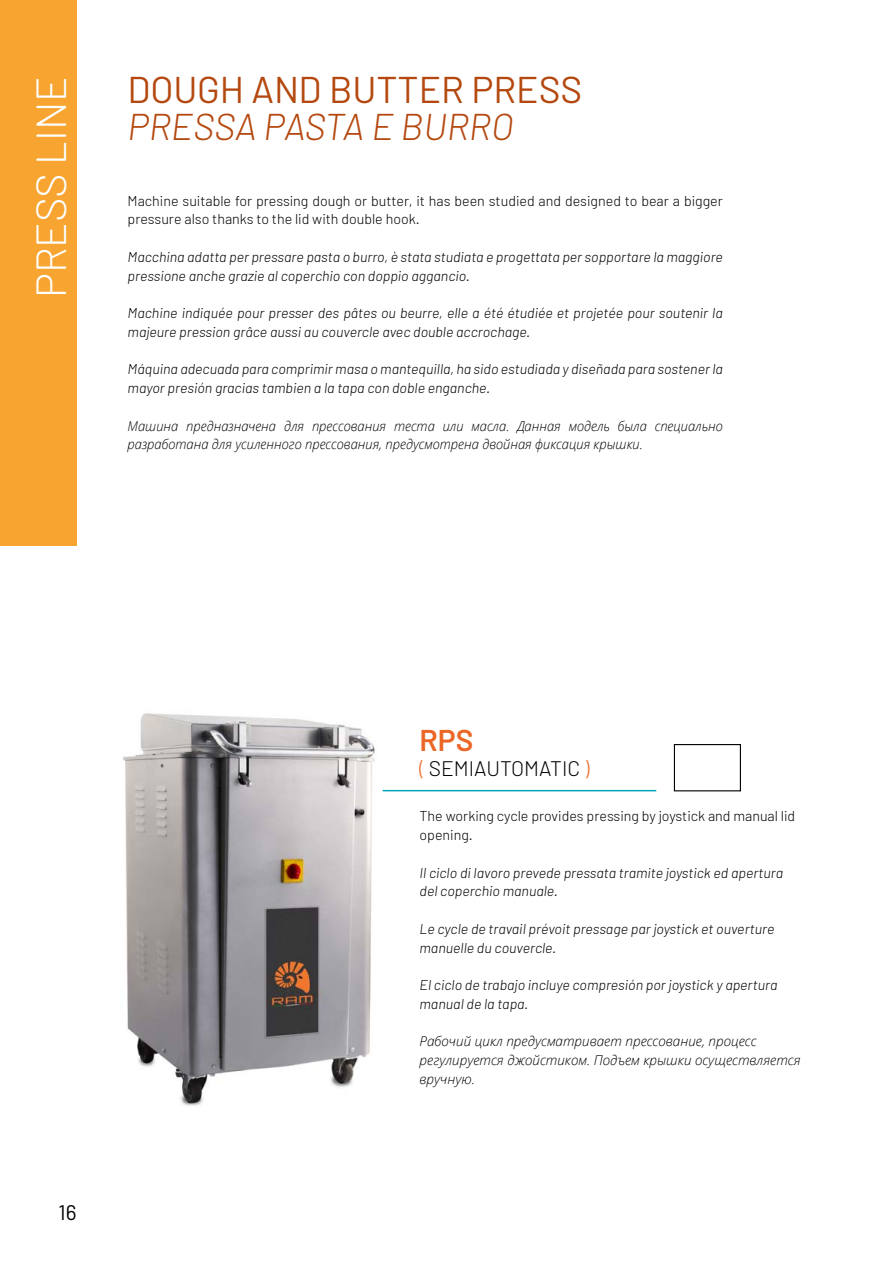
<style>
.page{position:relative;width:893px;height:1263px;background:#fff}
.page>*{position:absolute;margin:0;border:0;box-sizing:border-box;transform-origin:0 0}
.t1{font:300 42px "Barlow";color:#fff}
.t2{font:37.2px "Barlow";color:#b4480f}
.t3{font:italic 300 37.2px "Barlow";color:#b4480f}
.t4{font:600 30px "Barlow";color:#ec6725}
.t5{font:300 21px "Barlow";color:#000}
.t6{font:21px "Barlow";color:#000}
.t7{font:italic 300 14.25px/18.8px "Barlow";color:#000}
.t8{font:300 14.25px/18.8px "Barlow";color:#000}
.t9{font:italic 300 13.5px/18.8px "Open Sans";color:#000;scale:.96 1}
.t10{font:italic 300 13.5px/18.8px "Open Sans";color:#000}
.s1{color:#ec6725}
</style>
<div class="page">
<div style="left:674px;top:744px;width:67px;height:47px;border:1px solid #000"></div>
<img style="left:123px;top:713px;width:260px;height:393px">
<hr style="left:383px;top:790px;width:273px;height:1px;background:#00a5be">
<div style="left:0;top:0;width:77px;height:545px;background:#f7a430"></div>
<h1 class="t1" style="left:25px;top:298px;width:223px;rotate:-90deg">PRESS LINE</h1>
<h2 class="t2" style="left:128px;top:67px;width:456px">DOUGH AND BUTTER PRESS</h2>
<h2 class="t3" style="left:128px;top:104px;width:387px">PRESSA PASTA E BURRO</h2>
<p class="t8" style="left:128px;top:191px;width:597px">Machine suitable for pressing dough or butter, it has been studied and designed to bear a bigger pressure also thanks to the lid with double hook.</p>
<p class="t7" style="left:128px;top:247px;width:597px">Macchina adatta per pressare pasta o burro, è stata studiata e progettata per sopportare la maggiore pressione anche grazie al coperchio con doppio aggancio.</p>
<p class="t7" style="left:128px;top:303px;width:597px">Machine indiquée pour presser des pâtes ou beurre, elle a été étudiée et projetée pour soutenir la majeure pression grâce aussi au couvercle avec double accrochage.</p>
<p class="t7" style="left:128px;top:359px;width:597px">Máquina adecuada para comprimir masa o mantequilla, ha sido estudiada y diseñada para sostener la mayor presión gracias tambien a la tapa con doble enganche.</p>
<p class="t9" style="left:128px;top:416px;width:622px">Машина предназначена для прессования теста или масла. Данная модель была специально разработана для усиленного прессования, предусмотрена двойная фиксация крышки.</p>
<h3 class="t6" style="left:58px;top:1199px;width:20px">16</h3>
<h3 class="t4" style="left:420px;top:721px;width:55px">RPS</h3>
<h3 class="t5" style="left:420px;top:755px;width:171px"><span class="s1">(</span> SEMIAUTOMATIC <span class="s1">)</span></h3>
<p class="t8" style="left:420px;top:806px;width:377px">The working cycle provides pressing by joystick and manual lid opening.</p>
<p class="t7" style="left:420px;top:863px;width:365px">Il ciclo di lavoro prevede pressata tramite joystick ed apertura del coperchio manuale.</p>
<p class="t7" style="left:420px;top:919px;width:356px">Le cycle de travail prévoit pressage par joystick et ouverture manuelle du couvercle.</p>
<p class="t7" style="left:420px;top:975px;width:359px">El ciclo de trabajo incluye compresión por joystick y apertura manual de la tapa.</p>
<p class="t10" style="left:420px;top:1031px;width:382px">Рабочий цикл предусматривает прессование, процесс регулируется джойстиком. Подъем крышки осуществляется вручную.</p>
</div>
